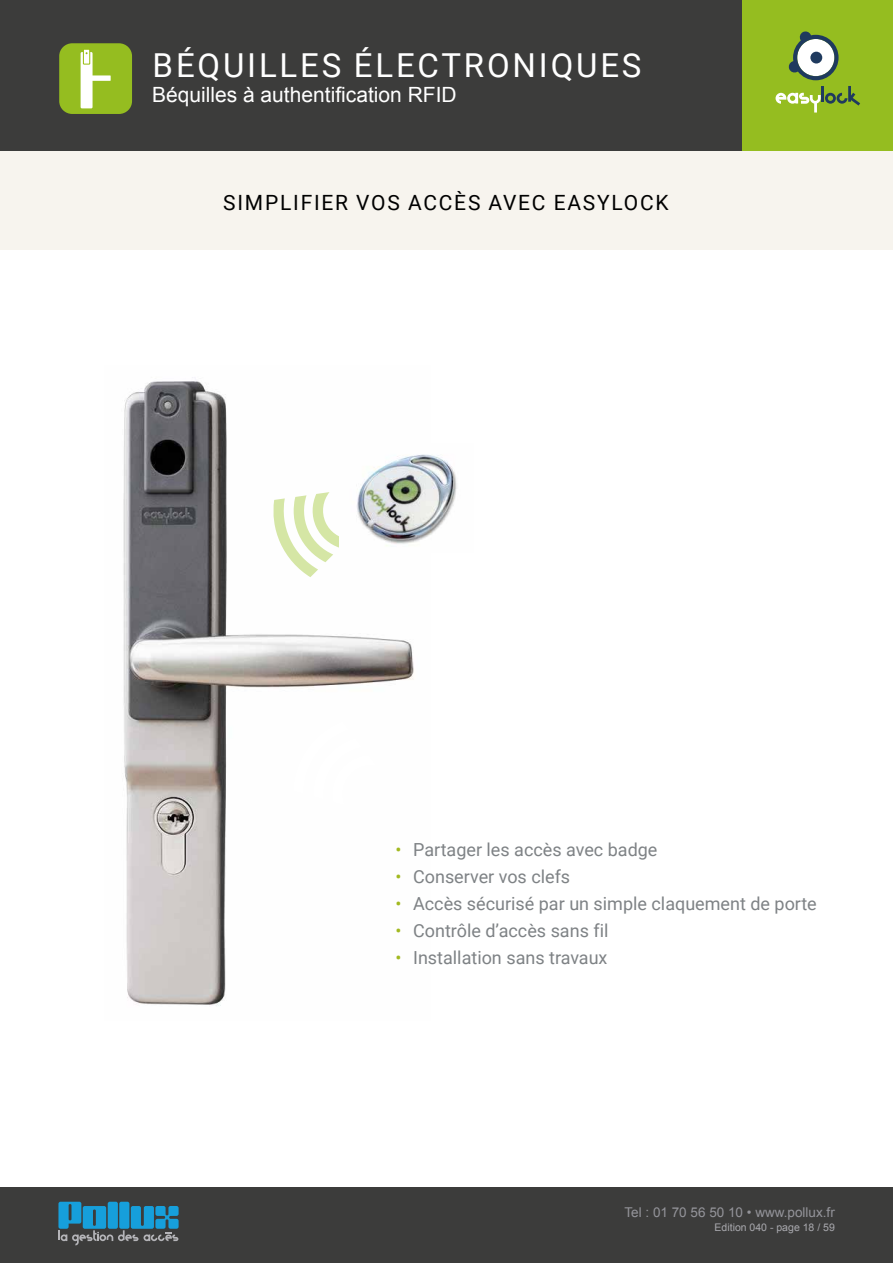
<style>
.page{position:relative;width:893px;height:1263px;background:#fff}
.page>*{position:absolute;margin:0;border:0;box-sizing:border-box;transform-origin:0 0}
.t1{font:33px "Roboto";letter-spacing:.085em;color:#fff}
.t2{font:21px "Roboto";letter-spacing:.085em;color:#000}
.t3{font:21px "Arial";color:#fff}
.t4{font:18px/27px "Roboto";color:#7e8285}
.t5{font:18px/27px "Roboto";color:#a2b920;text-align:justify}
.t6{font:13.5px "Arial";color:#94949a}
.t7{font:10.5px "Arial";color:#a9a9ae}
</style>
<div class="page">
<div style="left:0;top:1188px;width:893px;height:75px;background:#3c3c3b"></div>
<svg style="left:58px;top:1202px;width:121px;height:43px"></svg>
<div style="left:0;top:150px;width:893px;height:100px;background:#f7f4ee"></div>
<div style="left:0;top:0;width:893px;height:150px;background:#3c3c3b"></div>
<div style="left:742px;top:0;width:151px;height:150px;background:#95bd20"></div>
<div style="left:59px;top:43px;width:73px;height:71px;background:#95bd20;border-radius:13px"></div>
<svg style="left:788px;top:31px;width:50px;height:49px"></svg>
<div style="left:810px;top:52px;width:12px;height:12px;background:#1f3a5e;border-radius:50%"></div>
<svg style="left:775px;top:86px;width:85px;height:27px"></svg>
<img style="left:123px;top:377px;width:291px;height:629px">
<img style="left:311px;top:492px;width:29px;height:56px">
<img style="left:292px;top:495px;width:41px;height:67px">
<img style="left:272px;top:498px;width:46px;height:79px">
<img style="left:340px;top:443px;width:117px;height:110px">
<div style="left:81px;top:52px;width:12px;height:56px;background:#fff"></div>
<div style="left:83px;top:49px;width:7px;height:15px;border:1px solid #96bd0d"></div>
<div style="left:85px;top:75px;width:26px;height:6px;background:#fff"></div>
<h1 class="t1" style="left:153px;top:42px;width:490px">BÉQUILLES ÉLECTRONIQUES</h1>
<p class="t3" style="left:152px;top:81px;width:306px">Béquilles à authentification RFID</p>
<p class="t2" style="left:223px;top:188px;width:447px">SIMPLIFIER VOS ACCÈS AVEC EASYLOCK</p>
<p class="t5" style="left:395px;top:835px;width:8px">• • • • •</p>
<p class="t4" style="left:413px;top:835px;width:405px">Partager les accès avec badge<br>Conserver vos clefs<br>Accès sécurisé par un simple claquement de porte<br>Contrôle d’accès sans fil<br>Installation sans travaux</p>
<p class="t6" style="left:624px;top:1203px;width:212px">Tel : 01 70 56 50 10 • www.pollux.fr</p>
<p class="t7" style="left:715px;top:1220px;width:122px">Edition 040 - page 18 / 59</p>
</div>
